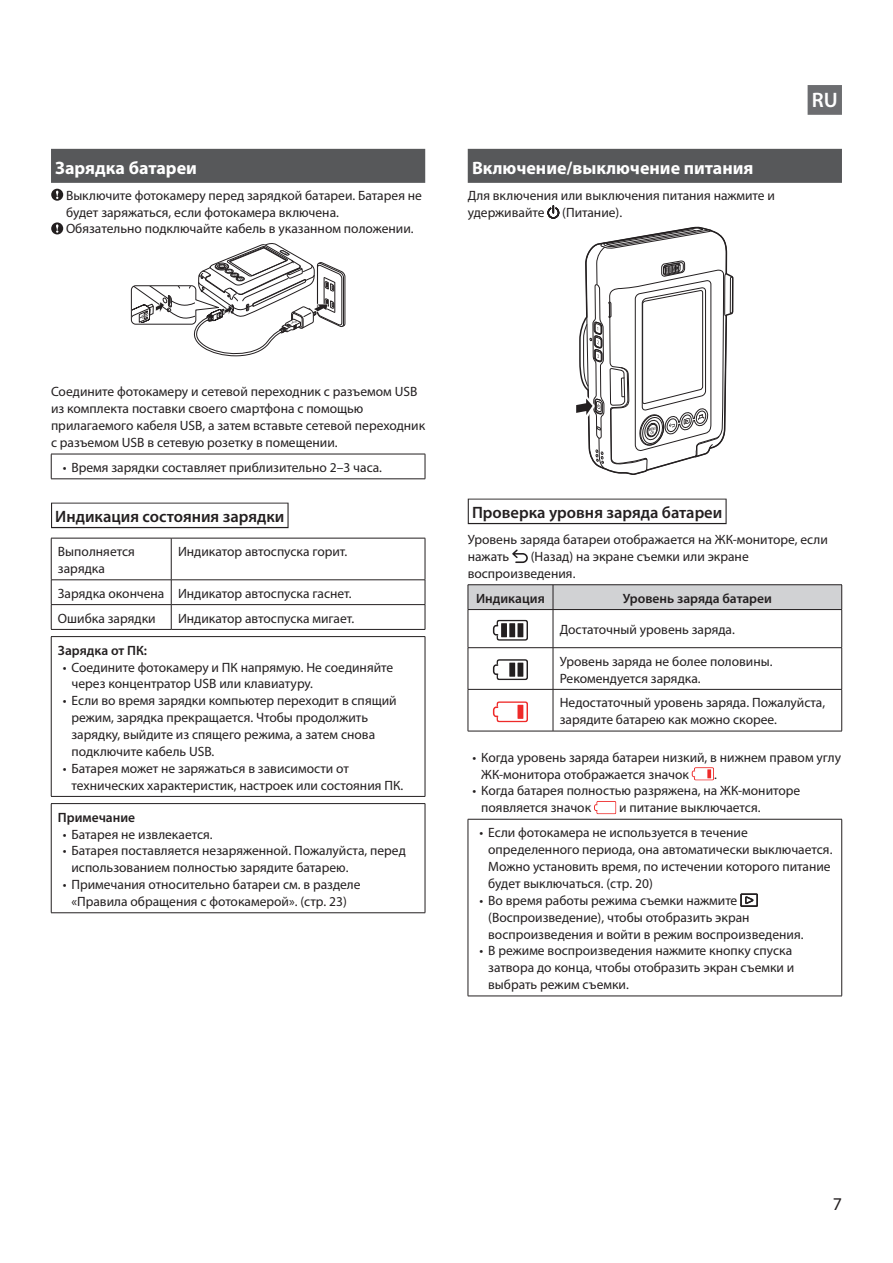
<style>
.page{position:relative;width:893px;height:1263px;background:#fff}
.page>*{position:absolute;margin:0;border:0;box-sizing:border-box;transform-origin:0 0}
.t1{font:600 21px "Myriad Pro";color:#fff}
.L1{font:700 18px "Myriad Pro";color:#fff}
.t2{font:18px "Myriad Pro";color:#231f20}
.L2{font:600 16.5px "Myriad Pro";color:#231f20}
.JPBase{font:13.5px/16.8px "Myriad Pro";color:#231f20}
.JPBase_Lead{font:13.5px/16.8px "Myriad Pro";color:#231f20}
.JPBase-2{font:600 13.5px "Myriad Pro";color:#231f20}
.JPBase_Medium{font:600 13.5px "Myriad Pro";color:#231f20}
</style>
<div class="page">
<div style="left:808px;top:85px;width:34px;height:30px;background:#6c6d70"></div>
<div style="left:51px;top:149px;width:374px;height:34px;background:#57585a"></div>
<div style="left:51px;top:503px;width:238px;height:25px;background:#939191"></div>
<div style="left:52px;top:504px;width:235px;height:23px;background:#fff"></div>
<svg style="left:51px;top:189px;width:12px;height:12px"></svg>
<svg style="left:56px;top:191px;width:2px;height:8px"></svg>
<svg style="left:51px;top:222px;width:12px;height:12px"></svg>
<svg style="left:56px;top:224px;width:2px;height:9px"></svg>
<svg style="left:131px;top:243px;width:214px;height:114px"></svg>
<hr style="left:51px;top:454px;width:374px;height:1px;background:#231f20">
<svg style="left:51px;top:454px;width:1px;height:25px"></svg>
<svg style="left:425px;top:454px;width:1px;height:25px"></svg>
<hr style="left:51px;top:479px;width:374px;height:1px;background:#231f20">
<hr style="left:51px;top:538px;width:120px;height:1px;background:#231f20">
<hr style="left:51px;top:538px;width:1px;height:42px;background:#231f20">
<hr style="left:171px;top:538px;width:254px;height:1px;background:#231f20">
<hr style="left:425px;top:538px;width:1px;height:42px;background:#231f20">
<svg style="left:51px;top:580px;width:1px;height:49px"></svg>
<svg style="left:425px;top:580px;width:1px;height:49px"></svg>
<hr style="left:51px;top:629px;width:120px;height:1px;background:#231f20">
<hr style="left:171px;top:629px;width:254px;height:1px;background:#231f20">
<hr style="left:171px;top:538px;width:1px;height:42px;background:#231f20">
<hr style="left:51px;top:579px;width:120px;height:1px;background:#231f20">
<hr style="left:171px;top:579px;width:254px;height:1px;background:#231f20">
<hr style="left:51px;top:604px;width:120px;height:1px;background:#231f20">
<hr style="left:171px;top:604px;width:254px;height:1px;background:#231f20">
<svg style="left:171px;top:580px;width:1px;height:49px"></svg>
<hr style="left:51px;top:636px;width:374px;height:1px;background:#231f20">
<hr style="left:51px;top:637px;width:1px;height:159px;background:#231f20">
<hr style="left:425px;top:637px;width:1px;height:159px;background:#231f20">
<hr style="left:51px;top:796px;width:374px;height:1px;background:#231f20">
<hr style="left:51px;top:803px;width:374px;height:1px;background:#231f20">
<hr style="left:51px;top:804px;width:1px;height:108px;background:#231f20">
<hr style="left:425px;top:804px;width:1px;height:108px;background:#231f20">
<hr style="left:51px;top:912px;width:374px;height:1px;background:#231f20">
<div style="left:468px;top:149px;width:374px;height:34px;background:#57585a"></div>
<div style="left:468px;top:499px;width:259px;height:25px;background:#9f9d9d"></div>
<div style="left:469px;top:499px;width:256px;height:24px;background:#fff"></div>
<svg style="left:547px;top:205px;width:12px;height:14px"></svg>
<svg style="left:576px;top:227px;width:157px;height:248px"></svg>
<svg style="left:512px;top:549px;width:16px;height:14px"></svg>
<hr style="left:468px;top:584px;width:85px;height:1px;background:#231f20">
<hr style="left:553px;top:584px;width:289px;height:1px;background:#231f20">
<hr style="left:468px;top:610px;width:1px;height:37px;background:#231f20">
<hr style="left:841px;top:610px;width:1px;height:37px;background:#231f20">
<hr style="left:468px;top:648px;width:1px;height:41px;background:#231f20">
<hr style="left:841px;top:648px;width:1px;height:41px;background:#231f20">
<hr style="left:468px;top:690px;width:1px;height:41px;background:#231f20">
<hr style="left:841px;top:690px;width:1px;height:41px;background:#231f20">
<hr style="left:468px;top:731px;width:85px;height:1px;background:#231f20">
<hr style="left:553px;top:731px;width:289px;height:1px;background:#231f20">
<div style="left:468px;top:585px;width:374px;height:24px;background:#d1d2d4"></div>
<hr style="left:468px;top:609px;width:85px;height:1px;background:#231f20">
<hr style="left:553px;top:609px;width:289px;height:1px;background:#231f20">
<hr style="left:553px;top:610px;width:1px;height:37px;background:#231f20">
<hr style="left:468px;top:647px;width:85px;height:1px;background:#231f20">
<hr style="left:553px;top:647px;width:289px;height:1px;background:#231f20">
<hr style="left:553px;top:648px;width:1px;height:41px;background:#231f20">
<hr style="left:468px;top:689px;width:85px;height:1px;background:#231f20">
<hr style="left:553px;top:689px;width:289px;height:1px;background:#231f20">
<hr style="left:553px;top:690px;width:1px;height:41px;background:#231f20">
<svg style="left:493px;top:620px;width:35px;height:21px"></svg>
<svg style="left:493px;top:659px;width:35px;height:21px"></svg>
<svg style="left:493px;top:701px;width:35px;height:21px"></svg>
<svg style="left:692px;top:767px;width:22px;height:13px"></svg>
<svg style="left:594px;top:801px;width:22px;height:13px"></svg>
<hr style="left:468px;top:819px;width:374px;height:1px;background:#231f20">
<hr style="left:468px;top:819px;width:1px;height:177px;background:#231f20">
<hr style="left:841px;top:819px;width:1px;height:177px;background:#231f20">
<hr style="left:468px;top:996px;width:374px;height:1px;background:#231f20">
<svg style="left:740px;top:893px;width:18px;height:14px"></svg>
<p class="L1" style="left:55px;top:156px;width:143px">Зарядка батареи</p>
<p class="JPBase_Lead" style="left:66px;top:187px;width:357px">Выключите фотокамеру перед зарядкой батареи. Батарея не будет заряжаться, если фотокамера включена.</p>
<p class="JPBase" style="left:66px;top:220px;width:349px">Обязательно подключайте кабель в указанном положении.</p>
<p class="L1" style="left:472px;top:156px;width:283px">Включение/выключение питания</p>
<p class="JPBase_Lead" style="left:468px;top:187px;width:309px">Для включения или выключения питания нажмите и удерживайте</p>
<p class="JPBase_Lead" style="left:562px;top:203px;width:62px">(Питание).</p>
<h1 class="t1" style="left:812px;top:87px;width:27px">RU</h1>
<p class="JPBase" style="left:51px;top:383px;width:376px">Соедините фотокамеру и сетевой переходник с разъемом USB из комплекта поставки своего смартфона с помощью прилагаемого кабеля USB, а затем вставьте сетевой переходник с разъемом USB в сетевую розетку в помещении.</p>
<p class="JPBase" style="left:63px;top:459px;width:321px">• Время зарядки составляет приблизительно 2–3 часа.</p>
<p class="L2" style="left:55px;top:506px;width:231px">Индикация состояния зарядки</p>
<p class="JPBase" style="left:58px;top:543px;width:78px">Выполняется зарядка</p>
<p class="JPBase" style="left:178px;top:543px;width:171px">Индикатор автоспуска горит.</p>
<p class="JPBase" style="left:58px;top:585px;width:108px">Зарядка окончена</p>
<p class="JPBase" style="left:178px;top:585px;width:175px">Индикатор автоспуска гаснет.</p>
<p class="JPBase" style="left:58px;top:609px;width:99px">Ошибка зарядки</p>
<p class="JPBase" style="left:178px;top:609px;width:178px">Индикатор автоспуска мигает.</p>
<p class="JPBase_Medium" style="left:58px;top:641px;width:91px">Зарядка от ПК:</p>
<p class="JPBase" style="left:71px;top:658px;width:323px;text-indent:-9px">• Соедините фотокамеру и ПК напрямую. Не соединяйте через концентратор USB или клавиатуру.</p>
<p class="JPBase" style="left:71px;top:692px;width:327px;text-indent:-9px">• Если во время зарядки компьютер переходит в спящий режим, зарядка прекращается. Чтобы продолжить зарядку, выйдите из спящего режима, а затем снова подключите кабель USB.</p>
<p class="JPBase" style="left:71px;top:760px;width:333px;text-indent:-9px">• Батарея может не заряжаться в зависимости от технических характеристик, настроек или состояния ПК.</p>
<p class="JPBase_Medium" style="left:58px;top:808px;width:79px">Примечание</p>
<p class="JPBase" style="left:63px;top:825px;width:151px">• Батарея не извлекается.</p>
<p class="JPBase" style="left:71px;top:842px;width:336px;text-indent:-9px">• Батарея поставляется незаряженной. Пожалуйста, перед использованием полностью зарядите батарею.</p>
<p class="JPBase" style="left:63px;top:876px;width:299px;text-align:center">• Примечания относительно батареи см. в разделе «Правила обращения с фотокамерой». (стр. 23)</p>
<p class="L2" style="left:472px;top:502px;width:252px">Проверка уровня заряда батареи</p>
<p class="JPBase" style="left:468px;top:531px;width:362px">Уровень заряда батареи отображается на ЖК-мониторе, если нажать</p>
<p class="JPBase" style="left:468px;top:548px;width:282px;text-indent:63px">(Назад) на экране съемки или экране воспроизведения.</p>
<p class="JPBase-2" style="left:476px;top:590px;width:70px">Индикация</p>
<p class="JPBase-2" style="left:623px;top:590px;width:151px">Уровень заряда батареи</p>
<p class="JPBase" style="left:560px;top:621px;width:177px">Достаточный уровень заряда.</p>
<p class="JPBase" style="left:560px;top:653px;width:214px">Уровень заряда не более половины.<br>Рекомендуется зарядка.</p>
<p class="JPBase" style="left:560px;top:694px;width:267px">Недостаточный уровень заряда. Пожалуйста, зарядите батарею как можно скорее.</p>
<p class="JPBase" style="left:481px;top:748px;width:361px;text-indent:-9px">• Когда уровень заряда батареи низкий, в нижнем правом углу<br>ЖК-монитора отображается значок</p>
<p class="JPBase" style="left:714px;top:765px;width:4px">.</p>
<p class="JPBase" style="left:481px;top:782px;width:320px;text-indent:-9px">• Когда батарея полностью разряжена, на ЖК-мониторе появляется значок</p>
<p class="JPBase" style="left:619px;top:799px;width:143px">и питание выключается.</p>
<p class="JPBase" style="left:488px;top:824px;width:346px;text-indent:-9px">• Если фотокамера не используется в течение определенного периода, она автоматически выключается.<br>Можно установить время, по истечении которого питание будет выключаться. (стр. 20)</p>
<p class="JPBase" style="left:488px;top:892px;width:317px;text-indent:-9px">• Во время работы режима съемки нажмите (Воспроизведение), чтобы отобразить экран воспроизведения и войти в режим воспроизведения.</p>
<p class="JPBase" style="left:488px;top:942px;width:308px;text-indent:-9px">• В режиме воспроизведения нажмите кнопку спуска затвора до конца, чтобы отобразить экран съемки и выбрать режим съемки.</p>
<h2 class="t2" style="left:833px;top:1193px;width:11px">7</h2>
</div>
